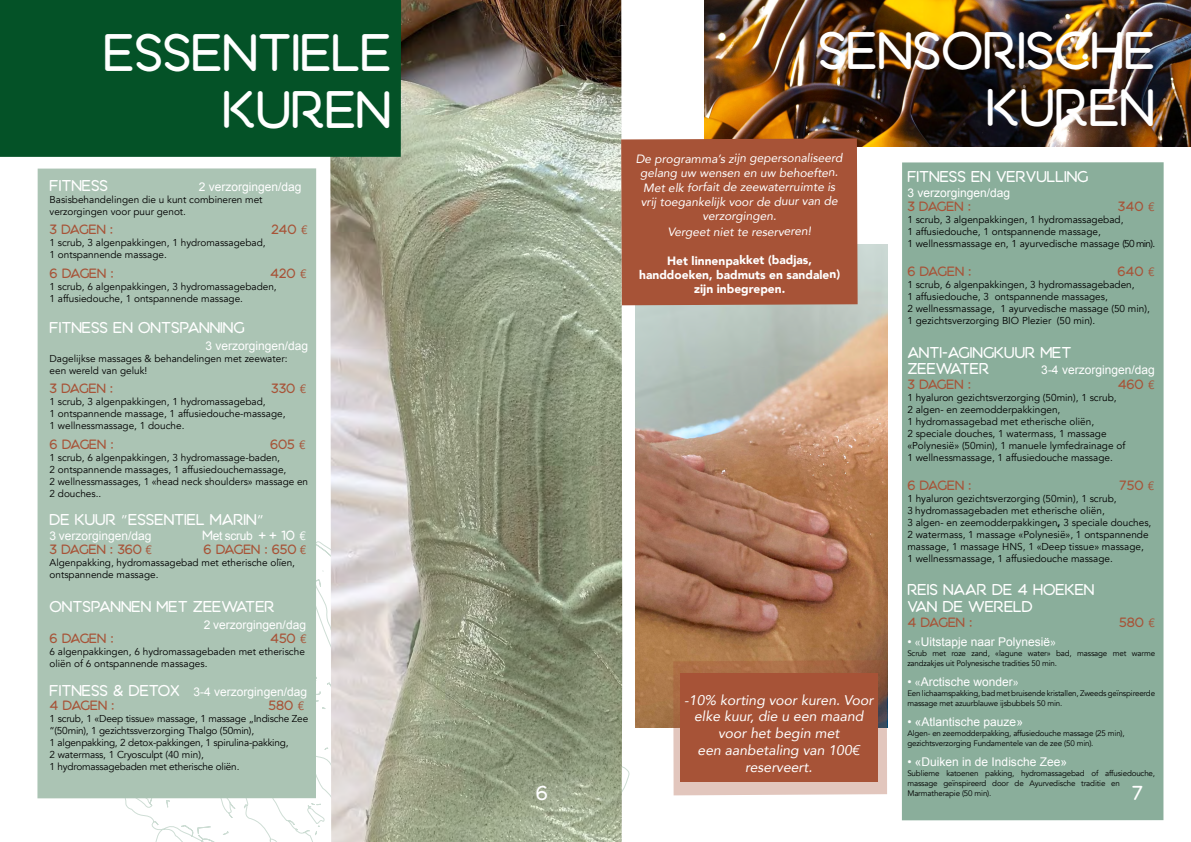
<style>
.page{position:relative;width:1191px;height:842px;background:#fff}
.page>*{position:absolute;margin:0;border:0;box-sizing:border-box;transform-origin:0 0}
.t1{font:47px/56.4px "Aquatico";color:#fff;text-align:right}
.t2{font:18px "Aquatico";color:#fff}
.t3{font:14px/16.8px "Aquatico";color:#fff}
.t4{font:italic 14px/16.8px "Avenir";color:#fff;text-align:center}
.t5{font:12px "Arial";color:#fff}
.t6{font:italic 12px/14.4px "Avenir";color:#fff;text-align:center}
.t7{font:12px "Aquatico";color:#a75337}
.t8{font:900 12px/14.4px "Avenir";letter-spacing:-.005em;color:#fff;text-align:center}
.t9{font:10px/12px "Avenir";color:#000}
.t10{font:10px/12px "Avenir";letter-spacing:-.02em;color:#000}
.t11{font:8px/10px "Avenir";letter-spacing:-.02em;color:#000}
.s1{font-family:"Avenir"}
.s2{font-family:"Aquatico"}
.s3{font-family:"Aquatico";font-size:14px}
.s4{font-weight:900}
</style>
<div class="page">
<svg style="left:105px;top:484px;width:531px;height:358px"></svg>
<div style="left:37px;top:168px;width:279px;height:630px;background:#abc4b4"></div>
<img style="left:330px;top:0;width:292px;height:842px">
<div style="left:0;top:0;width:401px;height:157px;background:#045227"></div>
<img style="left:636px;top:244px;width:251px;height:484px">
<img style="left:704px;top:0;width:487px;height:147px">
<div style="left:621px;top:138px;width:236px;height:167px;background:#a75337"></div>
<svg style="left:673px;top:660px;width:214px;height:135px;background:#bf947e"></svg>
<div style="left:680px;top:674px;width:197px;height:108px;background:#a75337"></div>
<div style="left:902px;top:162px;width:261px;height:658px;background:#8aae9b"></div>
<h1 class="t1" style="left:103px;top:32px;width:289px">ESSENTIELE<br>KUREN</h1>
<h3 class="t3" style="left:50px;top:179px;width:60px">FITNESS</h3>
<p class="t5" style="left:199px;top:179px;width:104px">2 verzorgingen/dag</p>
<p class="t9" style="left:50px;top:194px;width:214px">Basisbehandelingen die u kunt combineren met verzorgingen voor puur genot.</p>
<p class="t7" style="left:50px;top:224px;width:65px">3 DAGEN :</p>
<p class="t7" style="left:271px;top:224px;width:38px">240 <span class="s1">€</span></p>
<p class="t9" style="left:50px;top:237px;width:217px">1 scrub, 3 algenpakkingen, 1 hydromassagebad,<br>1 ontspannende massage.</p>
<p class="t7" style="left:50px;top:267px;width:65px">6 DAGEN :</p>
<p class="t7" style="left:270px;top:267px;width:38px">420 <span class="s1">€</span></p>
<p class="t9" style="left:50px;top:281px;width:229px">1 scrub, 6 algenpakkingen, 3 hydromassagebaden,<br>1 affusiedouche, 1 ontspannende massage.</p>
<h3 class="t3" style="left:50px;top:321px;width:197px">FITNESS EN ONTSPANNING</h3>
<p class="t5" style="left:205px;top:338px;width:104px">3 verzorgingen/dag</p>
<p class="t9" style="left:50px;top:353px;width:239px">Dagelijkse massages &amp; behandelingen met zeewater: een wereld van geluk!</p>
<p class="t7" style="left:50px;top:382px;width:65px">3 DAGEN :</p>
<p class="t7" style="left:271px;top:382px;width:37px">330 <span class="s1">€</span></p>
<p class="t9" style="left:50px;top:396px;width:237px">1 scrub, 3 algenpakkingen, 1 hydromassagebad,<br>1 ontspannende massage, 1 affusiedouche-massage,<br>1 wellnessmassage, 1 douche.</p>
<p class="t7" style="left:50px;top:438px;width:65px">6 DAGEN :</p>
<p class="t7" style="left:270px;top:438px;width:37px">605 <span class="s1">€</span></p>
<p class="t9" style="left:50px;top:451px;width:260px">1 scrub, 6 algenpakkingen, 3 hydromassage-baden,<br>2 ontspannende massages, 1 affusiedouchemassage,<br>2 wellnessmassages, 1 «head neck shoulders» massage en 2 douches..</p>
<h3 class="t3" style="left:50px;top:514px;width:216px">DE KUUR <span class="s1">”</span>ESSENTIEL MARIN<span class="s1">”</span></h3>
<p class="t5" style="left:50px;top:528px;width:104px">3 verzorgingen/dag</p>
<p class="t5" style="left:202px;top:528px;width:105px"><span class="s2">M</span>et scrub <span class="s2">+ + 10</span> <span class="s1">€</span></p>
<p class="t7" style="left:50px;top:543px;width:104px">3 DAGEN : 360 <span class="s1">€</span></p>
<p class="t7" style="left:204px;top:543px;width:104px">6 DAGEN : 650 <span class="s1">€</span></p>
<p class="t9" style="left:50px;top:557px;width:247px">Algenpakking, hydromassagebad met etherische olïen, ontspannende massage.</p>
<h3 class="t3" style="left:50px;top:600px;width:227px">ONTSPANNEN MET ZEEWATER</h3>
<p class="t5" style="left:204px;top:617px;width:104px">2 verzorgingen/dag</p>
<p class="t7" style="left:50px;top:632px;width:65px">6 DAGEN :</p>
<p class="t7" style="left:270px;top:632px;width:38px">450 <span class="s1">€</span></p>
<p class="t9" style="left:50px;top:646px;width:257px">6 algenpakkingen, 6 hydromassagebaden met etherische oliën of 6 ontspannende massages.</p>
<p class="t5" style="left:50px;top:684px;width:259px"><span class="s3">FITNESS &amp; DETOX</span> 3-4 verzorgingen/dag</p>
<p class="t7" style="left:50px;top:699px;width:66px">4 DAGEN :</p>
<p class="t7" style="left:269px;top:699px;width:37px">580 <span class="s1">€</span></p>
<p class="t10" style="left:50px;top:713px;width:260px">1 scrub, 1 «Deep tissue» massage, 1 massage „Indische Zee “(50min), 1 gezichtssverzorging Thalgo (50min),<br>1 algenpakking, 2 detox-pakkingen, 1 spirulina-pakking,<br>2 watermass, 1 Cryosculpt (40 min),<br>1 hydromassagebaden met etherische oliën.</p>
<h2 class="t2" style="left:536px;top:784px;width:14px">6</h2>
<h1 class="t1" style="left:818px;top:30px;width:338px">SENSORISCHE<br>KUREN</h1>
<p class="t6" style="left:635px;top:151px;width:208px">De programma’s zijn gepersonaliseerd gelang uw wensen en uw behoeften.<br>Met elk forfait de zeewaterruimte is vrij toegankelijk voor de duur van de verzorgingen.</p>
<p class="t6" style="left:667px;top:224px;width:145px">Vergeet niet te reserveren!</p>
<p class="t8" style="left:639px;top:253px;width:202px">Het linnenpakket (badjas, handdoeken, badmuts en sandalen) zijn inbegrepen.</p>
<h3 class="t4" style="left:684px;top:691px;width:190px">-10% korting voor kuren. Voor elke kuur, die u een maand voor het begin met<br>een aanbetaling van 100€ reserveert.</h3>
<h3 class="t3" style="left:907px;top:171px;width:183px">FITNESS EN VERVULLING</h3>
<p class="t5" style="left:907px;top:185px;width:104px">3 verzorgingen/dag</p>
<p class="t7" style="left:907px;top:200px;width:65px">3 DAGEN :</p>
<p class="t7" style="left:1118px;top:200px;width:38px">340 <span class="s1">€</span></p>
<p class="t9" style="left:907px;top:214px;width:249px">1 scrub, 3 algenpakkingen, 1 hydromassagebad,<br>1 affusiedouche, 1 ontspannende massage,<br>1 wellnessmassage en, 1 ayurvedische massage (50 min).</p>
<p class="t7" style="left:907px;top:265px;width:65px">6 DAGEN :</p>
<p class="t7" style="left:1117px;top:265px;width:39px">640 <span class="s1">€</span></p>
<p class="t9" style="left:907px;top:279px;width:244px">1 scrub, 6 algenpakkingen, 3 hydromassagebaden,<br>1 affusiedouche, 3 ontspannende massages,<br>2 wellnessmassage, 1 ayurvedische massage (50 min), 1 gezichtsverzorging BIO Plezier (50 min).</p>
<h3 class="t3" style="left:907px;top:346px;width:166px">ANTI-AGINGKUUR MET<br>ZEEWATER</h3>
<p class="t5" style="left:1041px;top:362px;width:115px">3-4 verzorgingen/dag</p>
<p class="t7" style="left:907px;top:378px;width:65px">3 DAGEN :</p>
<p class="t7" style="left:1117px;top:378px;width:39px">460 <span class="s1">€</span></p>
<p class="t9" style="left:907px;top:392px;width:219px">1 hyaluron gezichtsverzorging (50min), 1 scrub,<br>2 algen- en zeemodderpakkingen,<br>1 hydromassagebad met etherische oliën,<br>2 speciale douches, 1 watermass, 1 massage «Polynesië» (50min), 1 manuele lymfedrainage of 1 wellnessmassage, 1 affusiedouche massage.</p>
<p class="t7" style="left:907px;top:479px;width:65px">6 DAGEN :</p>
<p class="t7" style="left:1119px;top:479px;width:37px">750 <span class="s1">€</span></p>
<p class="t9" style="left:907px;top:492px;width:245px">1 hyaluron gezichtsverzorging (50min), 1 scrub,<br>3 hydromassagebaden met etherische oliën,<br>3 algen- en zeemodderpakkingen<span class="s4">,</span> 3 speciale douches, 2 watermass, 1 massage «Polynesië», 1 ontspannende massage, 1 massage HNS, 1 «Deep tissue» massage, 1 wellnessmassage, 1 affusiedouche massage.</p>
<h3 class="t3" style="left:907px;top:584px;width:188px">REIS NAAR DE 4 HOEKEN<br>VAN DE WERELD</h3>
<p class="t7" style="left:907px;top:616px;width:66px">4 DAGEN :</p>
<p class="t7" style="left:1119px;top:616px;width:37px">580 <span class="s1">€</span></p>
<p class="t5" style="left:907px;top:634px;width:150px">• <span class="s1">«</span>Uitstapje naar Polynesië<span class="s1">»</span></p>
<p class="t11" style="left:907px;top:648px;width:249px">Scrub met roze zand, «lagune water» bad, massage met warme zandzakjes uit Polynesische tradities 50 min.</p>
<p class="t5" style="left:907px;top:674px;width:113px">• <span class="s1">«</span>Arctische wonder<span class="s1">»</span></p>
<p class="t11" style="left:907px;top:688px;width:249px">Een lichaamspakking, bad met bruisende kristallen, Zweeds geïnspireerde massage met azuurblauwe ijsbubbels 50 min.</p>
<p class="t5" style="left:907px;top:714px;width:117px">• «Atlantische pauze»</p>
<p class="t11" style="left:907px;top:728px;width:219px">Algen- en zeemodderpakking, affusiedouche massage (25 min), gezichtsverzorging Fundamentele van de zee (50 min).</p>
<p class="t5" style="left:907px;top:754px;width:161px">• «Duiken in de Indische Zee»</p>
<p class="t11" style="left:907px;top:768px;width:249px">Sublieme katoenen pakking, hydromassagebad of affusiedouche, massage geïnspireerd door de Ayurvedische traditie en<br>Marmatherapie (50 min).</p>
<h2 class="t2" style="left:1131px;top:784px;width:13px">7</h2>
</div>
